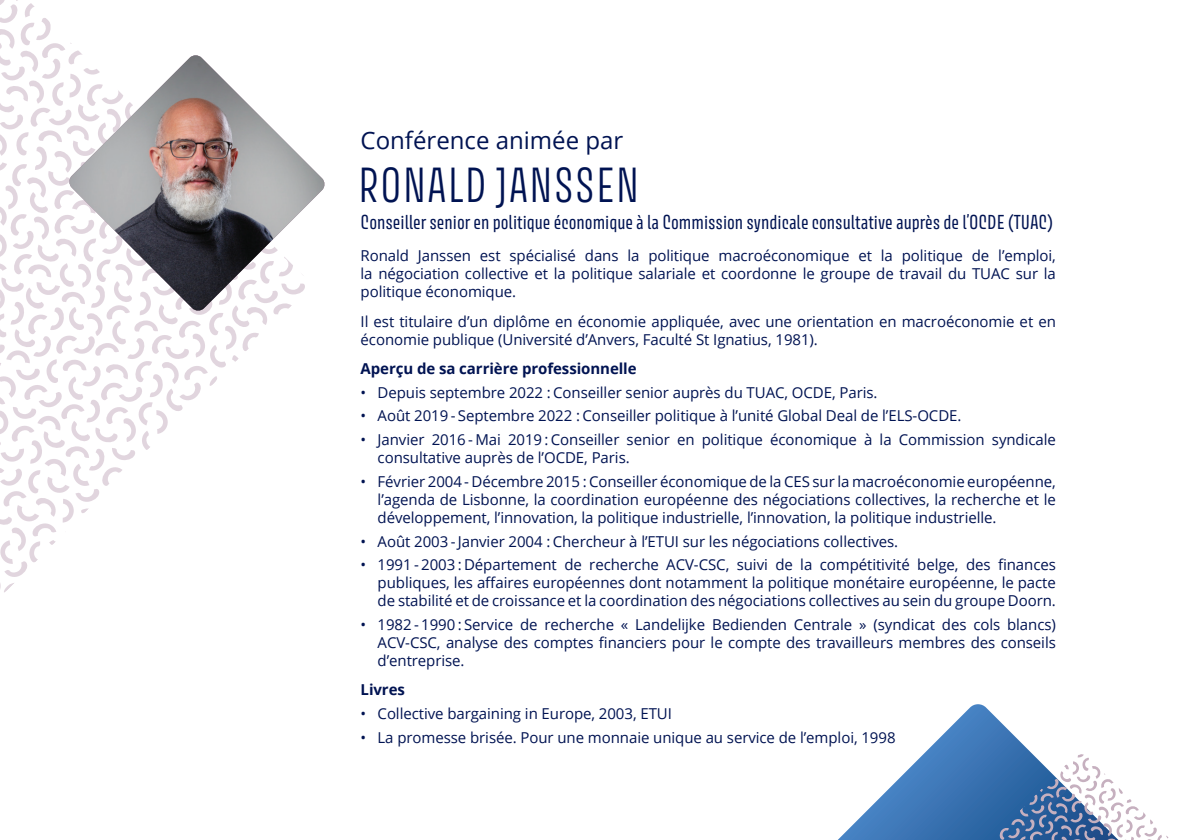
<style>
.page{position:relative;width:1191px;height:840px;background:#fff}
.page>*{position:absolute;margin:0;border:0;box-sizing:border-box;transform-origin:0 0}
.t1{font:300 44px "Avory I Latn";letter-spacing:.02em;color:#001352}
.t2{font:24px "Open Sans";color:#001352}
.t3{font:18px "Avory I Latn";color:#001352}
.t4{font:15px/18px "Open Sans";letter-spacing:-.005em;color:#001352;text-align:justify}
.t5{font:700 15px "Open Sans";letter-spacing:-.005em;color:#001352}
</style>
<div class="page">
<svg style="left:0;top:311px;width:279px;height:282px"></svg>
<svg style="left:0;top:482px;width:177px;height:29px"></svg>
<svg style="left:0;top:0;width:212px;height:482px"></svg>
<img style="left:69px;top:55px;width:256px;height:256px">
<svg style="left:839px;top:704px;width:330px;height:135px"></svg>
<p class="t2" style="left:360px;top:124px;width:264px">Conférence animée par</p>
<p class="t1" style="left:358px;top:157px;width:283px">RONALD JANSSEN</p>
<p class="t3" style="left:360px;top:211px;width:694px">Conseiller senior en politique économique à la Commission syndicale consultative auprès de l’OCDE (TUAC)</p>
<p class="t4" style="left:360px;top:246px;width:697px">Ronald Janssen est spécialisé dans la politique macroéconomique et la politique de l’emploi, la négociation collective et la politique salariale et coordonne le groupe de travail du TUAC sur la politique économique.</p>
<p class="t4" style="left:360px;top:311px;width:697px">Il est titulaire d’un diplôme en économie appliquée, avec une orientation en macroéconomie et en économie publique (Université d’Anvers, Faculté St Ignatius, 1981).</p>
<p class="t5" style="left:360px;top:358px;width:277px">Aperçu de sa carrière professionnelle</p>
<p class="t4" style="left:360px;top:382px;width:518px">• Depuis septembre 2022 : Conseiller senior auprès du TUAC, OCDE, Paris.</p>
<p class="t4" style="left:360px;top:406px;width:602px">• Août 2019 - Septembre 2022 : Conseiller politique à l’unité Global Deal de l’ELS-OCDE.</p>
<p class="t4" style="left:377px;top:430px;width:680px;text-indent:-17px">• Janvier 2016 - Mai 2019 : Conseiller senior en politique économique à la Commission syndicale consultative auprès de l’OCDE, Paris.</p>
<p class="t4" style="left:377px;top:471px;width:680px;text-indent:-17px">• Février 2004 - Décembre 2015 : Conseiller économique de la CES sur la macroéconomie européenne, l’agenda de Lisbonne, la coordination européenne des négociations collectives, la recherche et le développement, l’innovation, la politique industrielle, l’innovation, la politique industrielle.</p>
<p class="t4" style="left:360px;top:531px;width:539px">• Août 2003 - Janvier 2004 : Chercheur à l’ETUI sur les négociations collectives.</p>
<p class="t4" style="left:377px;top:555px;width:680px;text-indent:-17px">• 1991 - 2003 : Département de recherche ACV-CSC, suivi de la compétitivité belge, des finances publiques, les affaires européennes dont notamment la politique monétaire européenne, le pacte de stabilité et de croissance et la coordination des négociations collectives au sein du groupe Doorn.</p>
<p class="t4" style="left:377px;top:614px;width:680px;text-indent:-17px">• 1982 - 1990 : Service de recherche « Landelijke Bedienden Centrale » (syndicat des cols blancs)<br>ACV-CSC, analyse des comptes financiers pour le compte des travailleurs membres des conseils d’entreprise.</p>
<p class="t5" style="left:360px;top:679px;width:46px">Livres</p>
<p class="t4" style="left:360px;top:703px;width:313px">• Collective bargaining in Europe, 2003, ETUI</p>
<p class="t4" style="left:360px;top:727px;width:536px">• La promesse brisée. Pour une monnaie unique au service de l’emploi, 1998</p>
</div>
